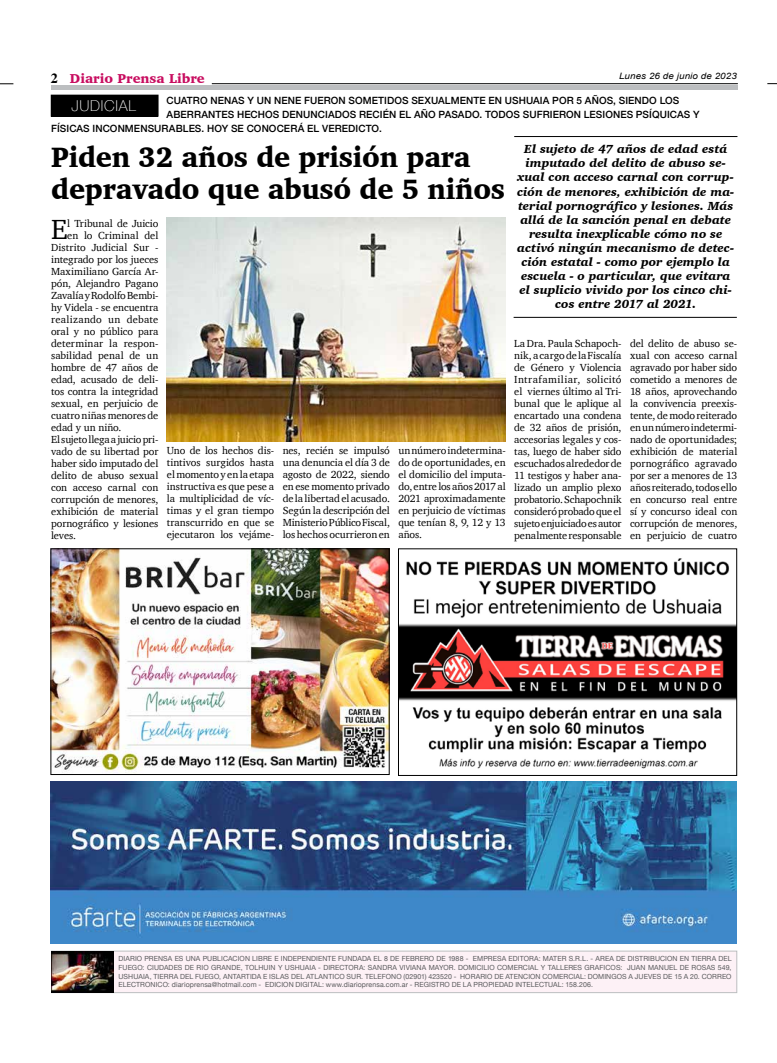
<style>
.page{position:relative;width:777px;height:1063px;background:#fff}
.page>*{position:absolute;margin:0;border:0;box-sizing:border-box;transform-origin:0 0}
.t1{font:900 28.7px/31.8px "Charter";letter-spacing:-.01em;color:#000;scale:.95 1}
.t2{font:28.4px "Charter";color:#000}
.t3{font:100 15px "Helvetica Neue";letter-spacing:.05em;color:#fff}
.t4{font:900 13.2px "Charter";color:#c80c5f}
.t5{font:italic 900 12px/14px "Charter";letter-spacing:.005em;color:#000;text-align:center}
.t6{font:10.5px/12px "Charter";letter-spacing:-.005em;color:#000;text-align:justify}
.t7{font:10.5px "Charter";letter-spacing:.025em;color:#000}
.t8{font:500 10px "Helvetica Neue";letter-spacing:.01em;color:#000}
.t9{font:italic 8.8px "Arial";letter-spacing:.01em;color:#000;scale:1.11 1}
.t10{font:7px/8.5px "Helvetica Neue";letter-spacing:.015em;color:#58595b;text-align:justify}
.s1{font-family:"Times";font-weight:700;font-size:14px;color:#000}
</style>
<div class="page">
<hr style="left:212px;top:83px;width:526px;height:1px;background:#000">
<svg style="left:0;top:84px;width:13px;height:1px"></svg>
<div style="left:51px;top:85px;width:686px;height:5px;background:#bcbec0"></div>
<div style="left:51px;top:951px;width:686px;height:42px;background:#fdf1f6;border:1px solid #bcbec0"></div>
<img style="left:52px;top:952px;width:62px;height:40px">
<img style="left:53px;top:551px;width:334px;height:222px">
<div style="left:51px;top:549px;width:338px;height:226px;border:1px solid #000"></div>
<img style="left:400px;top:558px;width:335px;height:211px">
<div style="left:398px;top:549px;width:339px;height:227px;border:1px solid #000"></div>
<img style="left:51px;top:782px;width:686px;height:161px">
<div style="left:51px;top:95px;width:107px;height:21px;background:#000"></div>
<img style="left:167px;top:218px;width:339px;height:223px">
<hr style="left:514px;top:136px;width:223px;height:1px;background:#000">
<hr style="left:513px;top:317px;width:224px;height:1px;background:#000">
<p class="t4" style="left:51px;top:70px;width:155px"><span class="s1">2</span> Diario Prensa Libre</p>
<p class="t9" style="left:619px;top:70px;width:108px">Lunes 26 de junio de 2023</p>
<p class="t8" style="left:166px;top:92px;width:514px">CUATRO NENAS Y UN NENE FUERON SOMETIDOS SEXUALMENTE EN USHUAIA POR 5 AÑOS, SIENDO LOS</p>
<p class="t8" style="left:166px;top:106px;width:534px">ABERRANTES HECHOS DENUNCIADOS RECIÉN EL AÑO PASADO. TODOS SUFRIERON LESIONES PSÍQUICAS Y</p>
<p class="t8" style="left:51px;top:120px;width:332px">FÍSICAS INCONMENSURABLES. HOY SE CONOCERÁ EL VEREDICTO.</p>
<h1 class="t1" style="left:51px;top:141px;width:479px">Piden 32 años de prisión para depravado que abusó de 5 niños</h1>
<p class="t5" style="left:517px;top:142px;width:219px">El sujeto de 47 años de edad está imputado del delito de abuso se&shy;xual con acceso carnal con corrup&shy;ción de menores, exhibición de ma&shy;terial pornográfico y lesiones. Más allá de la sanción penal en debate resulta inexplicable cómo no se activó ningún mecanismo de detec&shy;ción estatal - como por ejemplo la escuela - o particular, que evitara el suplicio vivido por los cinco chi&shy;cos entre 2017 al 2021.</p>
<p class="t6" style="left:514px;top:337px;width:109px">La Dra. Paula Schapoch&shy;nik, a cargo de la Fiscalía de Género y Violencia Intrafamiliar, solicitó el viernes último al Tri&shy;bunal que le aplique al encartado una condena de 32 años de prisión, accesorias legales y cos&shy;tas, luego de haber sido escuchados alrededor de 11 testigos y haber ana&shy;lizado un amplio plexo probatorio. Schapochnik consideró probado que el sujeto enjuiciado es autor penalmente responsable</p>
<p class="t6" style="left:630px;top:337px;width:109px">del delito de abuso se&shy;xual con acceso carnal agravado por haber sido cometido a menores de 18 años, aprovechando la convivencia preexis&shy;tente, de modo reiterado en un número indetermi&shy;nado de oportunidades; exhibición de material pornográfico agravado por ser a menores de 13 años reiterado, todos ello en concurso real entre sí y concurso ideal con corrupción de menores, en perjuicio de cuatro</p>
<h3 class="t3" style="left:71px;top:95px;width:66px">JUDICIAL</h3>
<h2 class="t2" style="left:51px;top:204px;width:18px">E</h2>
<p class="t6" style="left:67px;top:217px;width:93px">l Tribunal de Juicio</p>
<p class="t6" style="left:67px;top:229px;width:93px">en lo Criminal del</p>
<p class="t6" style="left:51px;top:241px;width:109px">Distrito Judicial Sur -</p>
<p class="t6" style="left:51px;top:253px;width:109px">integrado por los jueces</p>
<p class="t6" style="left:51px;top:265px;width:109px">Maximiliano García Ar-</p>
<p class="t6" style="left:51px;top:277px;width:109px">pón, Alejandro Pagano</p>
<p class="t6" style="left:51px;top:289px;width:109px">Zavalía y Rodolfo Bembi-</p>
<p class="t6" style="left:51px;top:301px;width:109px">hy Videla - se encuentra</p>
<p class="t7" style="left:51px;top:310px;width:109px">realizando un debate</p>
<p class="t6" style="left:51px;top:325px;width:109px">oral y no público para</p>
<p class="t6" style="left:51px;top:337px;width:109px">determinar la respon-</p>
<p class="t6" style="left:51px;top:349px;width:109px">sabilidad penal de un</p>
<p class="t6" style="left:51px;top:361px;width:109px">hombre de 47 años de</p>
<p class="t6" style="left:51px;top:373px;width:109px">edad, acusado de deli-</p>
<p class="t6" style="left:51px;top:385px;width:109px">tos contra la integridad</p>
<p class="t6" style="left:51px;top:397px;width:109px">sexual, en perjuicio de</p>
<p class="t6" style="left:51px;top:409px;width:109px">cuatro niñas menores de</p>
<p class="t6" style="left:51px;top:421px;width:72px">edad y un niño.</p>
<p class="t6" style="left:51px;top:433px;width:109px">El sujeto llega a juicio pri-</p>
<p class="t6" style="left:51px;top:445px;width:109px">vado de su libertad por</p>
<p class="t6" style="left:51px;top:457px;width:109px">haber sido imputado del</p>
<p class="t6" style="left:51px;top:469px;width:109px">delito de abuso sexual</p>
<p class="t6" style="left:51px;top:481px;width:109px">con acceso carnal con</p>
<p class="t6" style="left:51px;top:493px;width:109px">corrupción de menores,</p>
<p class="t6" style="left:51px;top:505px;width:109px">exhibición de material</p>
<p class="t6" style="left:51px;top:517px;width:109px">pornográfico y lesiones</p>
<p class="t6" style="left:51px;top:529px;width:26px">leves.</p>
<p class="t6" style="left:167px;top:445px;width:109px">Uno de los hechos dis&shy;tintivos surgidos hasta el momento y en la etapa instructiva es que pese a la multiplicidad de víc&shy;timas y el gran tiempo transcurrido en que se ejecutaron los vejáme-</p>
<p class="t6" style="left:283px;top:445px;width:109px">nes, recién se impulsó una denuncia el día 3 de agosto de 2022, siendo en ese momento privado de la libertad el acusado.<br>Según la descripción del Ministerio Público Fiscal, los hechos ocurrieron en</p>
<p class="t6" style="left:398px;top:445px;width:109px">un número indetermina&shy;do de oportunidades, en el domicilio del imputa&shy;do, entre los años 2017 al 2021 aproximadamente en perjuicio de víctimas que tenían 8, 9, 12 y 13 años.</p>
<p class="t10" style="left:118px;top:955px;width:614px">DIARIO PRENSA ES UNA PUBLICACION LIBRE E INDEPENDIENTE FUNDADA EL 8 DE FEBRERO DE 1988 - EMPRESA EDITORA: MATER S.R.L. - AREA DE DISTRIBUCION EN TIERRA DEL FUEGO: CIUDADES DE RIO GRANDE, TOLHUIN Y USHUAIA - DIRECTORA: SANDRA VIVIANA MAYOR. DOMICILIO COMERCIAL Y TALLERES GRAFICOS: JUAN MANUEL DE ROSAS 549, USHUAIA, TIERRA DEL FUEGO, ANTARTIDA E ISLAS DEL ATLANTICO SUR. TELEFONO (02901) 423520 - HORARIO DE ATENCION COMERCIAL: DOMINGOS A JUEVES DE 15 A 20. CORREO ELECTRONICO: diarioprensa@hotmail.com - EDICION DIGITAL: www.diarioprensa.com.ar - REGISTRO DE LA PROPIEDAD INTELECTUAL: 158.206.</p>
</div>
